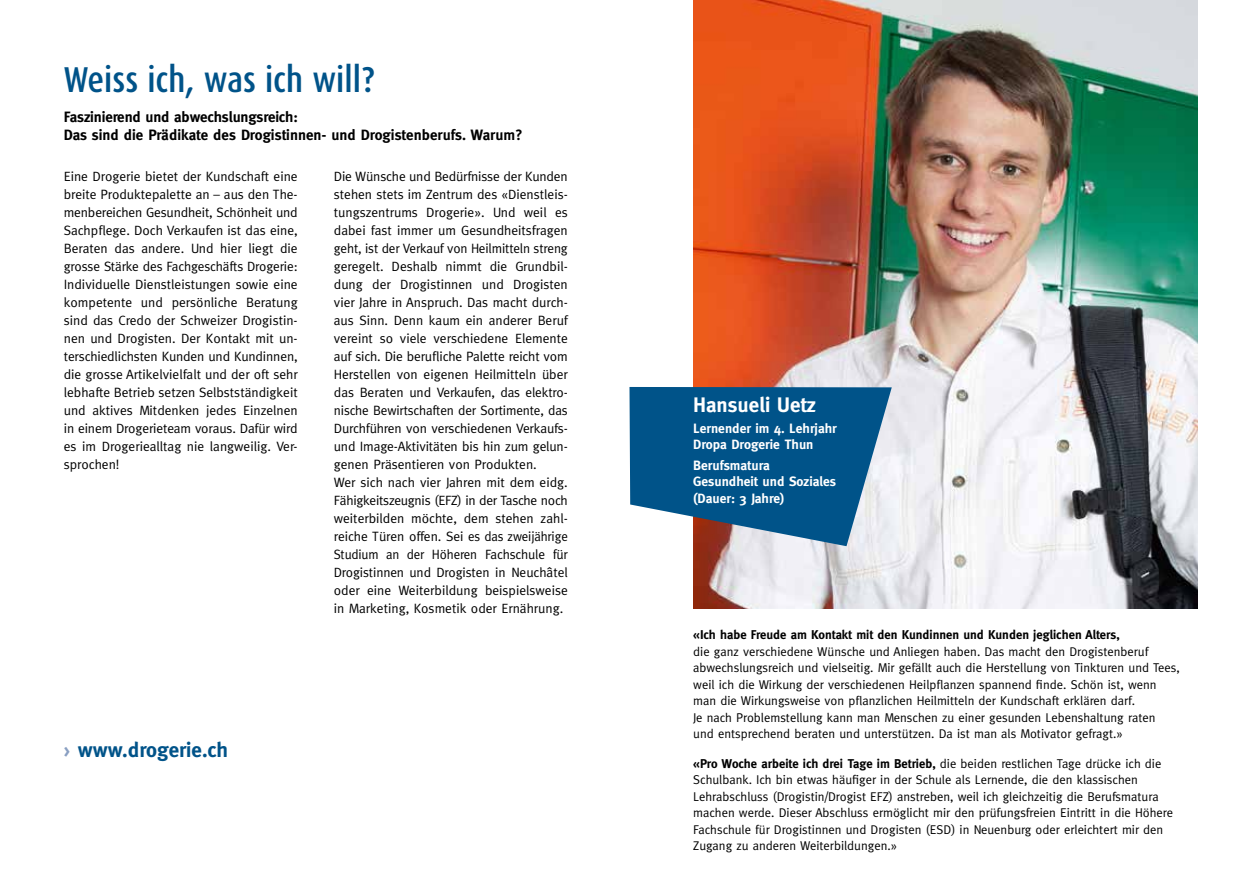
<style>
.page{position:relative;width:1259px;height:893px;background:#fff}
.page>*{position:absolute;margin:0;border:0;box-sizing:border-box;transform-origin:0 0}
.t1{font:500 36px "Dax Condensed";color:#005389}
.t2{font:700 21px "Meta";color:#005389}
.t3{font:700 21px "Meta";color:#fff}
.t4{font:700 15px/18px "Meta";color:#000}
.t5{font:13.5px/18px "Meta";color:#000;text-align:justify}
.t6{font:700 13.5px/16.5px "Meta";color:#fff}
.t7{font:12.75px/16.5px "Meta";color:#000}
.t8{font:700 12.75px "Meta";color:#000}
.s1{color:#899fc2}
.s2{font-weight:700}
</style>
<div class="page">
<img style="left:693px;top:0;width:504px;height:608px">
<svg style="left:629px;top:387px;width:262px;height:159px"></svg>
<h1 class="t1" style="left:64px;top:59px;width:313px">Weiss ich, was ich will?</h1>
<p class="t4" style="left:64px;top:108px;width:460px">Faszinierend und abwechslungsreich:<br>Das sind die Prädikate des Drogistinnen- und Drogistenberufs. Warum?</p>
<p class="t5" style="left:64px;top:167px;width:235px">Eine Drogerie bietet der Kundschaft eine breite Produktepalette an – aus den The&shy;menbereichen Gesundheit, Schönheit und Sachpflege. Doch Verkaufen ist das eine, Beraten das andere. Und hier liegt die grosse Stärke des Fachgeschäfts Drogerie:<br>Individuelle Dienstleistungen sowie eine kompetente und persönliche Beratung sind das Credo der Schweizer Drogistin&shy;nen und Drogisten. Der Kontakt mit un&shy;terschiedlichsten Kunden und Kundinnen, die grosse Artikelvielfalt und der oft sehr lebhafte Betrieb setzen Selbstständigkeit und aktives Mitdenken jedes Einzelnen in einem Drogerieteam voraus. Dafür wird es im Drogeriealltag nie langweilig. Ver&shy;sprochen!</p>
<p class="t5" style="left:334px;top:167px;width:235px;text-align:left">Die Wünsche und Bedürfnisse der Kunden stehen stets im Zentrum des «Dienstleis&shy;tungszentrums Drogerie». Und weil es dabei fast immer um Gesundheitsfragen geht, ist der Verkauf von Heilmitteln streng geregelt. Deshalb nimmt die Grundbil&shy;dung der Drogistinnen und Drogisten vier Jahre in Anspruch. Das macht durch&shy;aus Sinn. Denn kaum ein anderer Beruf vereint so viele verschiedene Elemente auf sich. Die berufliche Palette reicht vom Herstellen von eigenen Heilmitteln über das Beraten und Verkaufen, das elektro&shy;nische Bewirtschaften der Sortimente, das Durchführen von verschiedenen Verkaufs&shy;und Image-Aktivitäten bis hin zum gelun&shy;genen Präsentieren von Produkten.<br>Wer sich nach vier Jahren mit dem eidg.<br>Fähigkeitszeugnis (EFZ) in der Tasche noch weiterbilden möchte, dem stehen zahl&shy;reiche Türen offen. Sei es das zweijährige Studium an der Höheren Fachschule für Drogistinnen und Drogisten in Neuchâtel oder eine Weiterbildung beispielsweise in Marketing, Kosmetik oder Ernährung.</p>
<h2 class="t2" style="left:64px;top:738px;width:166px"><span class="s1">›</span> www.drogerie.ch</h2>
<h2 class="t3" style="left:693px;top:392px;width:124px">Hansueli Uetz</h2>
<p class="t6" style="left:693px;top:419px;width:145px">Lernender im 4. Lehrjahr<br>Dropa Drogerie Thun</p>
<p class="t6" style="left:693px;top:457px;width:144px">Berufsmatura<br>Gesundheit und Soziales (Dauer: 3 Jahre)</p>
<p class="t8" style="left:693px;top:628px;width:428px">«Ich habe Freude am Kontakt mit den Kundinnen und Kunden jeglichen Alters,</p>
<p class="t7" style="left:693px;top:643px;width:488px">die ganz verschiedene Wünsche und Anliegen haben. Das macht den Drogistenberuf abwechslungsreich und vielseitig. Mir gefällt auch die Herstellung von Tinkturen und Tees, weil ich die Wirkung der verschiedenen Heilpflanzen spannend finde. Schön ist, wenn man die Wirkungsweise von pflanzlichen Heilmitteln der Kundschaft erklären darf.<br>Je nach Problemstellung kann man Menschen zu einer gesunden Lebenshaltung raten<br>und entsprechend beraten und unterstützen. Da ist man als Motivator gefragt.»</p>
<p class="t7" style="left:693px;top:755px;width:481px"><span class="s2">«Pro Woche arbeite ich drei Tage im Betrieb,</span> die beiden restlichen Tage drücke ich die Schulbank. Ich bin etwas häufiger in der Schule als Lernende, die den klassischen Lehrabschluss (Drogistin/Drogist EFZ) anstreben, weil ich gleichzeitig die Berufsmatura machen werde. Dieser Abschluss ermöglicht mir den prüfungsfreien Eintritt in die Höhere Fachschule für Drogistinnen und Drogisten (ESD) in Neuenburg oder erleichtert mir den Zugang zu anderen Weiterbildungen.»</p>
</div>
